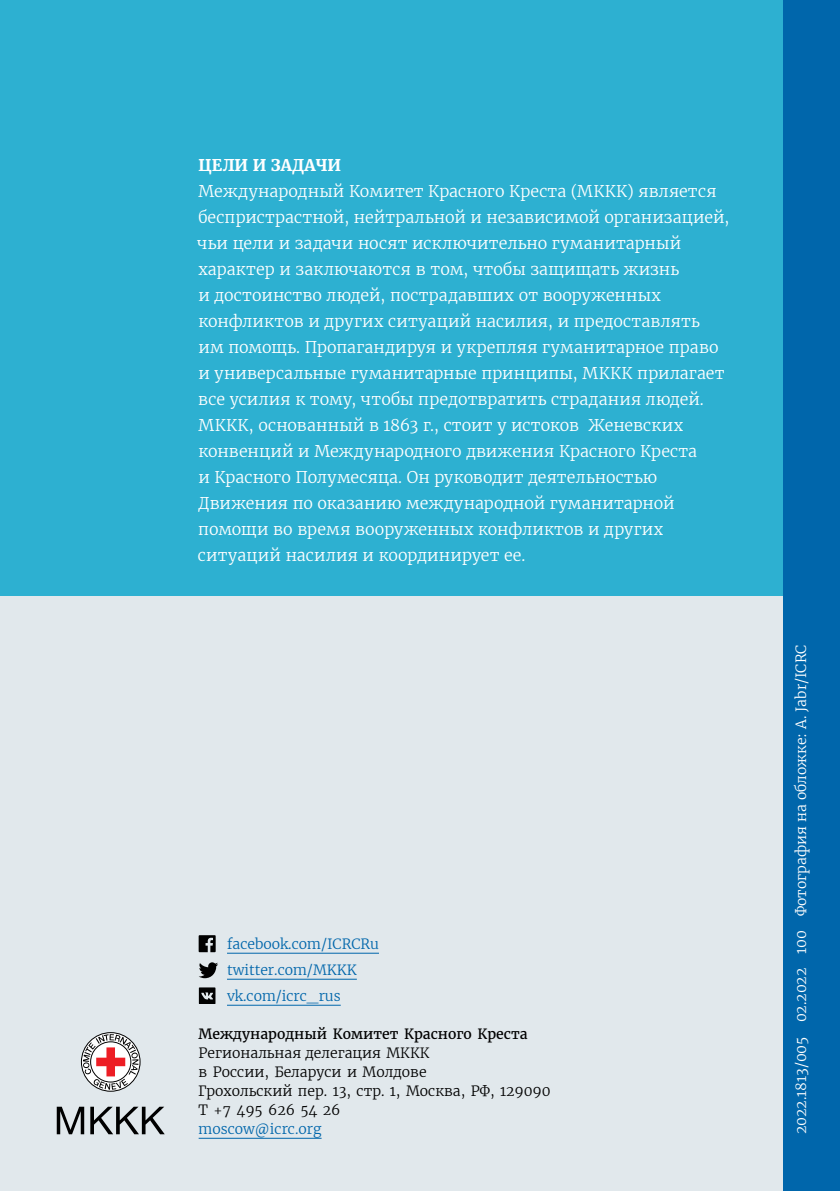
<style>
.page{position:relative;width:840px;height:1191px;background:#fff}
.page>*{position:absolute;margin:0;border:0;box-sizing:border-box;transform-origin:0 0}
.t1{font:300 16px/26px "Merriweather";letter-spacing:.005em;color:#fff}
.t2{font:700 16px "Merriweather";color:#fff}
.t3{font:300 14px/19px "Merriweather";color:#000}
.t4{font:300 14px/26px "Merriweather";color:#0066ab}
.t5{font:300 14px "Merriweather";color:#fff}
.t6{font:14px "Merriweather";color:#000}
</style>
<div class="page">
<div style="left:0;top:0;width:782px;height:1191px;background:#e1e8ec"></div>
<div style="left:0;top:0;width:794px;height:596px;background:#2db0d1"></div>
<div style="left:782px;top:0;width:57px;height:1191px;background:#0066ab"></div>
<hr style="left:227px;top:953px;width:152px;height:1px;background:#0066ab">
<hr style="left:227px;top:979px;width:129px;height:1px;background:#0066ab">
<hr style="left:227px;top:1005px;width:113px;height:1px;background:#0066ab">
<hr style="left:198px;top:1138px;width:123px;height:1px;background:#0066ab">
<svg style="left:198px;top:935px;width:17px;height:17px"></svg>
<svg style="left:199px;top:962px;width:19px;height:16px"></svg>
<svg style="left:198px;top:987px;width:17px;height:17px"></svg>
<div style="left:81px;top:1032px;width:59px;height:59px;border:1px solid #000;border-radius:50%"></div>
<svg style="left:83px;top:1034px;width:55px;height:55px"></svg>
<svg style="left:57px;top:1106px;width:27px;height:28px"></svg>
<svg style="left:90px;top:1106px;width:74px;height:28px"></svg>
<p class="t2" style="left:198px;top:154px;width:144px">ЦЕЛИ И ЗАДАЧИ</p>
<p class="t1" style="left:197px;top:178px;width:533px">Международный Комитет Красного Креста (МККК) является беспристрастной, нейтральной и независимой организацией, чьи цели и задачи носят исключительно гуманитарный характер и заключаются в том, чтобы защищать жизнь<br>и достоинство людей, пострадавших от вооруженных конфликтов и других ситуаций насилия, и предоставлять<br>им помощь. Пропагандируя и укрепляя гуманитарное право и универсальные гуманитарные принципы, МККК прилагает все усилия к тому, чтобы предотвратить страдания людей.<br>МККК, основанный в 1863 г., стоит у истоков Женевских конвенций и Международного движения Красного Креста<br>и Красного Полумесяца. Он руководит деятельностью Движения по оказанию международной гуманитарной помощи во время вооруженных конфликтов и других ситуаций насилия и координирует ее.</p>
<p class="t4" style="left:227px;top:931px;width:153px">facebook.com/ICRCRu twitter.com/MKKK vk.com/icrc_rus</p>
<p class="t6" style="left:198px;top:1024px;width:330px">Международный Комитет Красного Креста</p>
<p class="t3" style="left:198px;top:1043px;width:353px">Региональная делегация МККК<br>в России, Беларуси и Молдове<br>Грохольский пер. 13, стр. 1, Москва, РФ, 129090<br>Т +7 495 626 54 26</p>
<p class="t4" style="left:198px;top:1116px;width:124px">moscow@icrc.org</p>
<p class="t5" style="left:791px;top:1134px;width:491px;rotate:-90deg">2022.1813/005 02.2022 100 Фотография на обложке: A. Jabr/ICRC</p>
</div>
